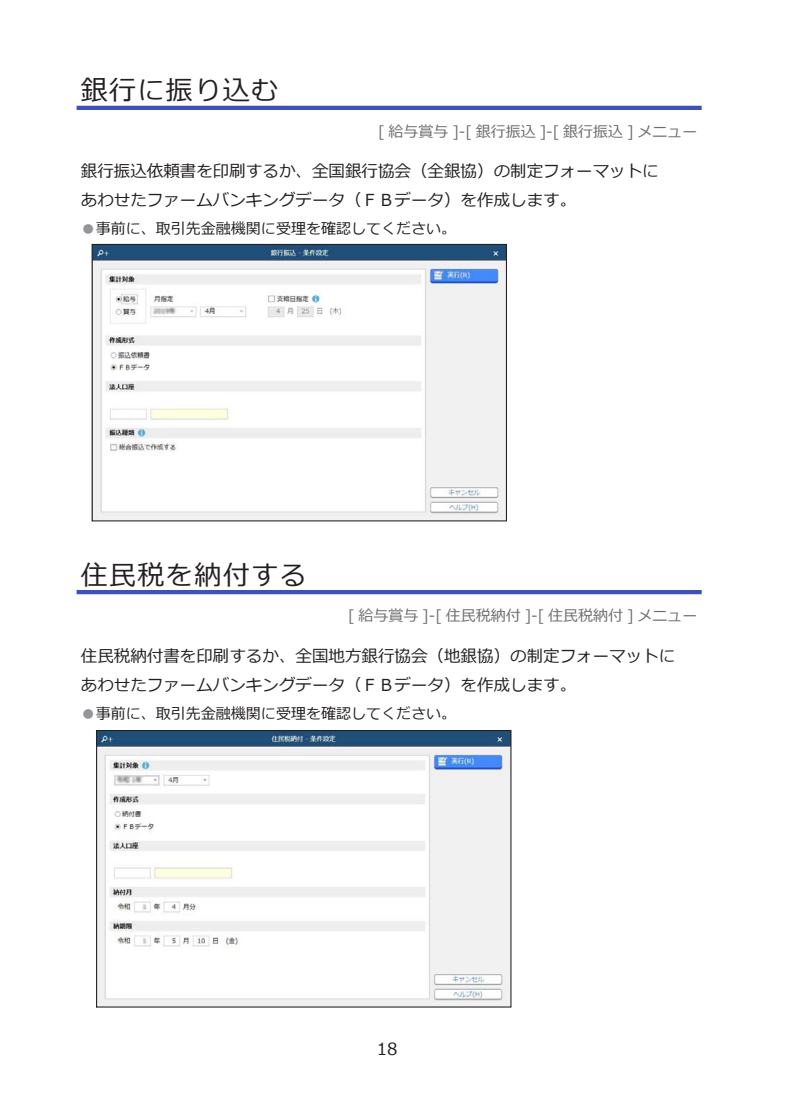
<style>
.page{position:relative;width:800px;height:1119px;background:#fff}
.page>*{position:absolute;margin:0;border:0;box-sizing:border-box;transform-origin:0 0}
.t1{font:27px "Meiryo";letter-spacing:.05em;color:#231f20}
.t2{font:16.8px "Meiryo";color:#231f20}
.t3{font:16.5px/28.8px "Meiryo";color:#231f20}
.t4{font:15px "Meiryo";color:#6c6d70}
.t5{font:15px "Meiryo";color:#231f20}
.s1{color:#939598}
</style>
<div class="page">
<hr style="left:77px;top:106px;width:624px;height:4px;background:#3f51b5">
<hr style="left:77px;top:590px;width:624px;height:4px;background:#3f51b5">
<img style="left:94px;top:246px;width:411px;height:273px">
<div style="left:92px;top:244px;width:415px;height:277px;border:1px solid #231f20"></div>
<img style="left:98px;top:732px;width:411px;height:273px">
<div style="left:96px;top:730px;width:415px;height:277px;border:1px solid #231f20"></div>
<h1 class="t1" style="left:81px;top:75px;width:199px">銀行に振り込む</h1>
<p class="t4" style="left:378px;top:123px;width:320px">[ 給与賞与 ]-[ 銀行振込 ]-[ 銀行振込 ] メニュー</p>
<p class="t3" style="left:81px;top:157px;width:579px">銀行振込依頼書を印刷するか、全国銀行協会（全銀協）の制定フォーマットにあわせたファームバンキングデータ（ＦＢデータ）を作成します。</p>
<p class="t5" style="left:81px;top:220px;width:377px"><span class="s1">●</span>事前に、取引先金融機関に受理を確認してください。</p>
<h1 class="t1" style="left:81px;top:559px;width:227px">住民税を納付する</h1>
<p class="t4" style="left:348px;top:607px;width:350px">[ 給与賞与 ]-[ 住民税納付 ]-[ 住民税納付 ] メニュー</p>
<p class="t3" style="left:81px;top:641px;width:596px">住民税納付書を印刷するか、全国地方銀行協会（地銀協）の制定フォーマットにあわせたファームバンキングデータ（ＦＢデータ）を作成します。</p>
<p class="t5" style="left:81px;top:704px;width:377px"><span class="s1">●</span>事前に、取引先金融機関に受理を確認してください。</p>
<p class="t2" style="left:376px;top:1039px;width:22px">18</p>
</div>
